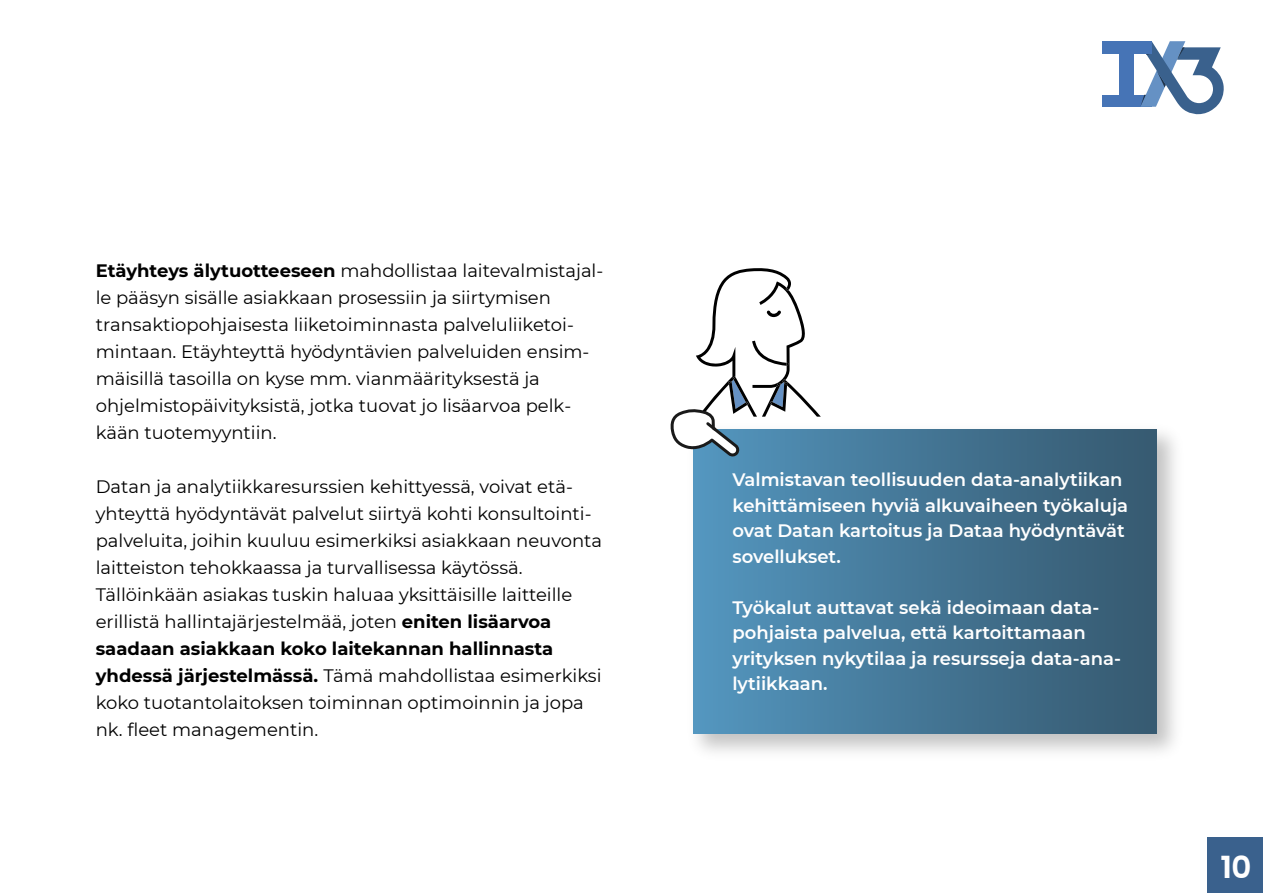
<style>
.page{position:relative;width:1263px;height:893px;background:#fff}
.page>*{position:absolute;margin:0;border:0;box-sizing:border-box;transform-origin:0 0}
.t1{font:600 31.5px "Poppins";color:#fff}
.t2{font:18px/27px "Montserrat";color:#000}
.t3{font:600 18px/25.5px "Montserrat";color:#fff}
.s1{font-weight:700}
</style>
<div class="page">
<div style="left:1102px;top:95px;width:50px;height:12px;background:#4674b6"></div>
<div style="left:1119px;top:50px;width:15px;height:48px;background:#4674b6"></div>
<div style="left:1102px;top:41px;width:44px;height:12px;background:#4674b6"></div>
<svg style="left:1140px;top:41px;width:84px;height:73px"></svg>
<div style="left:1208px;top:838px;width:55px;height:55px;background:#3a618d"></div>
<img style="left:693px;top:429px;width:482px;height:323px">
<div style="left:694px;top:430px;width:463px;height:304px;background:linear-gradient(to right,#5396be,#35586e)"></div>
<svg style="left:670px;top:268px;width:151px;height:194px"></svg>
<p class="t2" style="left:96px;top:257px;width:509px"><span class="s1">Etäyhteys älytuotteeseen</span> mahdollistaa laitevalmistajal&shy;le pääsyn sisälle asiakkaan prosessiin ja siirtymisen transaktiopohjaisesta liiketoiminnasta palveluliiketoi&shy;mintaan. Etäyhteyttä hyödyntävien palveluiden ensim&shy;mäisillä tasoilla on kyse mm. vianmäärityksestä ja ohjelmistopäivityksistä, jotka tuovat jo lisäarvoa pelk&shy;kään tuotemyyntiin.</p>
<p class="t2" style="left:96px;top:473px;width:508px">Datan ja analytiikkaresurssien kehittyessä, voivat etä&shy;yhteyttä hyödyntävät palvelut siirtyä kohti konsultointi&shy;palveluita, joihin kuuluu esimerkiksi asiakkaan neuvonta laitteiston tehokkaassa ja turvallisessa käytössä.<br>Tällöinkään asiakas tuskin haluaa yksittäisille laitteille erillistä hallintajärjestelmää, joten <span class="s1">eniten lisäarvoa saadaan asiakkaan koko laitekannan hallinnasta yhdessä järjestelmässä.</span> Tämä mahdollistaa esimerkiksi koko tuotantolaitoksen toiminnan optimoinnin ja jopa nk. fleet managementin.</p>
<p class="t3" style="left:732px;top:466px;width:397px">Valmistavan teollisuuden data-analytiikan kehittämiseen hyviä alkuvaiheen työkaluja ovat Datan kartoitus ja Dataa hyödyntävät sovellukset.</p>
<p class="t3" style="left:732px;top:594px;width:390px">Työkalut auttavat sekä ideoimaan data&shy;pohjaista palvelua, että kartoittamaan yrityksen nykytilaa ja resursseja data-ana&shy;lytiikkaan.</p>
<h1 class="t1" style="left:1221px;top:848px;width:32px">10</h1>
</div>
